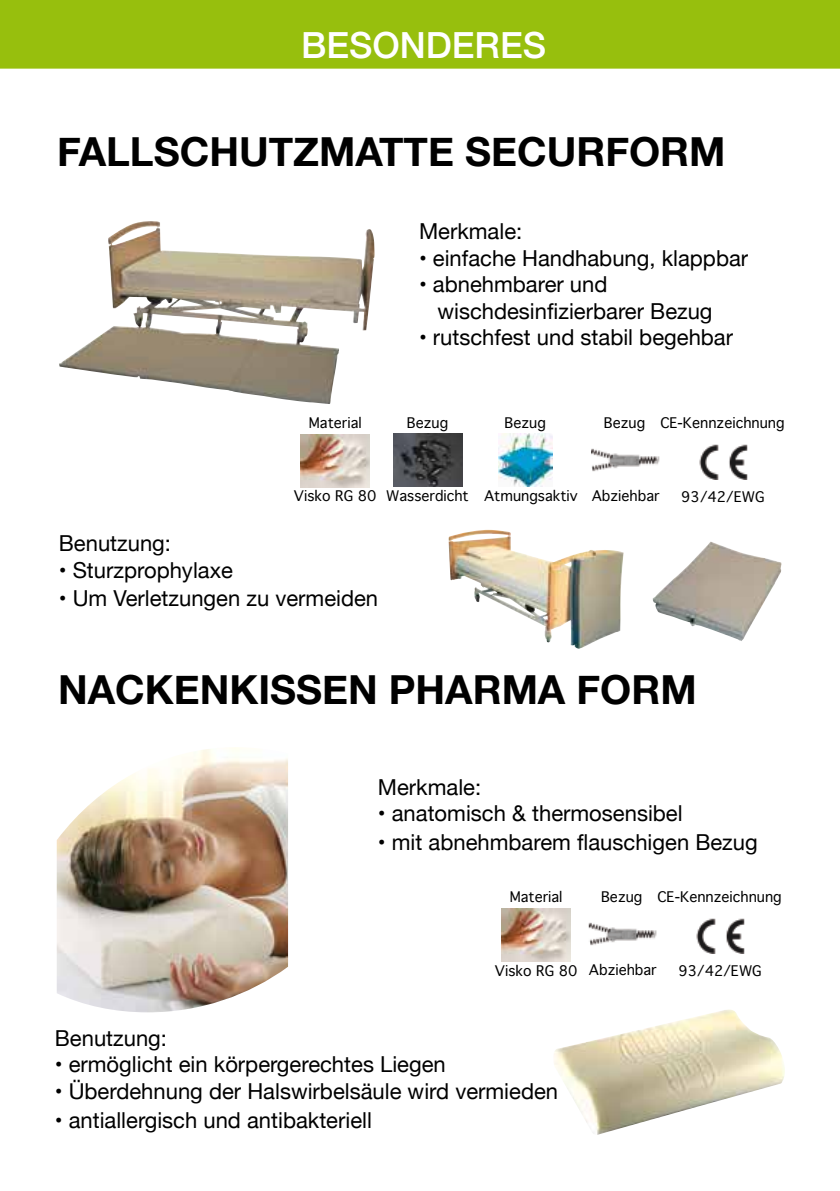
<style>
.page{position:relative;width:840px;height:1191px;background:#fff}
.page>*{position:absolute;margin:0;border:0;box-sizing:border-box;transform-origin:0 0}
.t1{font:700 40px "Helvetica Neue";color:#000}
.t2{font:500 36px "Helvetica Neue";color:#fff}
.t3{font:22px/26.4px "Helvetica Neue";color:#000}
.t4{font:14px "Geneva";color:#000}
</style>
<div class="page">
<div style="left:0;top:0;width:839px;height:69px;background:#97bf0d"></div>
<img style="left:59px;top:221px;width:316px;height:183px">
<img style="left:448px;top:530px;width:175px;height:119px">
<img style="left:652px;top:541px;width:129px;height:100px">
<img style="left:57px;top:747px;width:231px;height:265px">
<img style="left:554px;top:1009px;width:230px;height:125px">
<img style="left:301px;top:434px;width:68px;height:53px">
<img style="left:393px;top:434px;width:69px;height:52px">
<img style="left:498px;top:434px;width:53px;height:52px">
<img style="left:591px;top:448px;width:68px;height:24px">
<img style="left:699px;top:444px;width:49px;height:35px">
<img style="left:501px;top:909px;width:69px;height:52px">
<img style="left:588px;top:922px;width:68px;height:24px">
<img style="left:696px;top:918px;width:49px;height:35px">
<h2 class="t2" style="left:301px;top:16px;width:246px">BESONDERES</h2>
<h1 class="t1" style="left:57px;top:120px;width:669px">FALLSCHUTZMATTE SECURFORM</h1>
<p class="t3" style="left:419px;top:219px;width:105px">Merkmale:</p>
<p class="t3" style="left:419px;top:246px;width:330px">• einfache Handhabung, klappbar</p>
<p class="t3" style="left:437px;top:272px;width:276px;text-indent:-18px">• abnehmbarer und wischdesinfizierbarer Bezug</p>
<p class="t3" style="left:419px;top:325px;width:315px">• rutschfest und stabil begehbar</p>
<p class="t4" style="left:309px;top:411px;width:54px">Material</p>
<p class="t4" style="left:406px;top:411px;width:43px">Bezug</p>
<p class="t4" style="left:504px;top:411px;width:43px">Bezug</p>
<p class="t4" style="left:603px;top:411px;width:43px">Bezug</p>
<p class="t4" style="left:660px;top:411px;width:126px">CE-Kennzeichnung</p>
<p class="t4" style="left:294px;top:484px;width:84px">Visko RG 80</p>
<p class="t4" style="left:386px;top:484px;width:84px">Wasserdicht</p>
<p class="t3" style="left:59px;top:531px;width:114px">Benutzung:</p>
<p class="t3" style="left:59px;top:558px;width:175px">• Sturzprophylaxe</p>
<p class="t3" style="left:59px;top:586px;width:320px">• Um Verletzungen zu vermeiden</p>
<p class="t4" style="left:484px;top:484px;width:95px">Atmungsaktiv</p>
<p class="t4" style="left:591px;top:484px;width:69px">Abziehbar</p>
<p class="t4" style="left:681px;top:484px;width:85px">93/42/EWG</p>
<h1 class="t1" style="left:58px;top:658px;width:639px">NACKENKISSEN PHARMA FORM</h1>
<p class="t3" style="left:378px;top:775px;width:105px">Merkmale:</p>
<p class="t3" style="left:378px;top:801px;width:306px">• anatomisch &amp; thermosensibel</p>
<p class="t3" style="left:378px;top:830px;width:381px">• mit abnehmbarem flauschigen Bezug</p>
<p class="t4" style="left:509px;top:885px;width:54px">Material</p>
<p class="t4" style="left:600px;top:884px;width:43px">Bezug</p>
<p class="t4" style="left:657px;top:885px;width:126px">CE-Kennzeichnung</p>
<p class="t4" style="left:494px;top:958px;width:84px">Visko RG 80</p>
<p class="t4" style="left:588px;top:957px;width:69px">Abziehbar</p>
<p class="t3" style="left:55px;top:1026px;width:114px">Benutzung:</p>
<p class="t3" style="left:55px;top:1052px;width:392px">• ermöglicht ein körpergerechtes Liegen</p>
<p class="t3" style="left:55px;top:1079px;width:504px">• Überdehnung der Halswirbelsäule wird vermieden</p>
<p class="t3" style="left:55px;top:1108px;width:318px">• antiallergisch und antibakteriell</p>
<p class="t4" style="left:678px;top:958px;width:85px">93/42/EWG</p>
</div>
